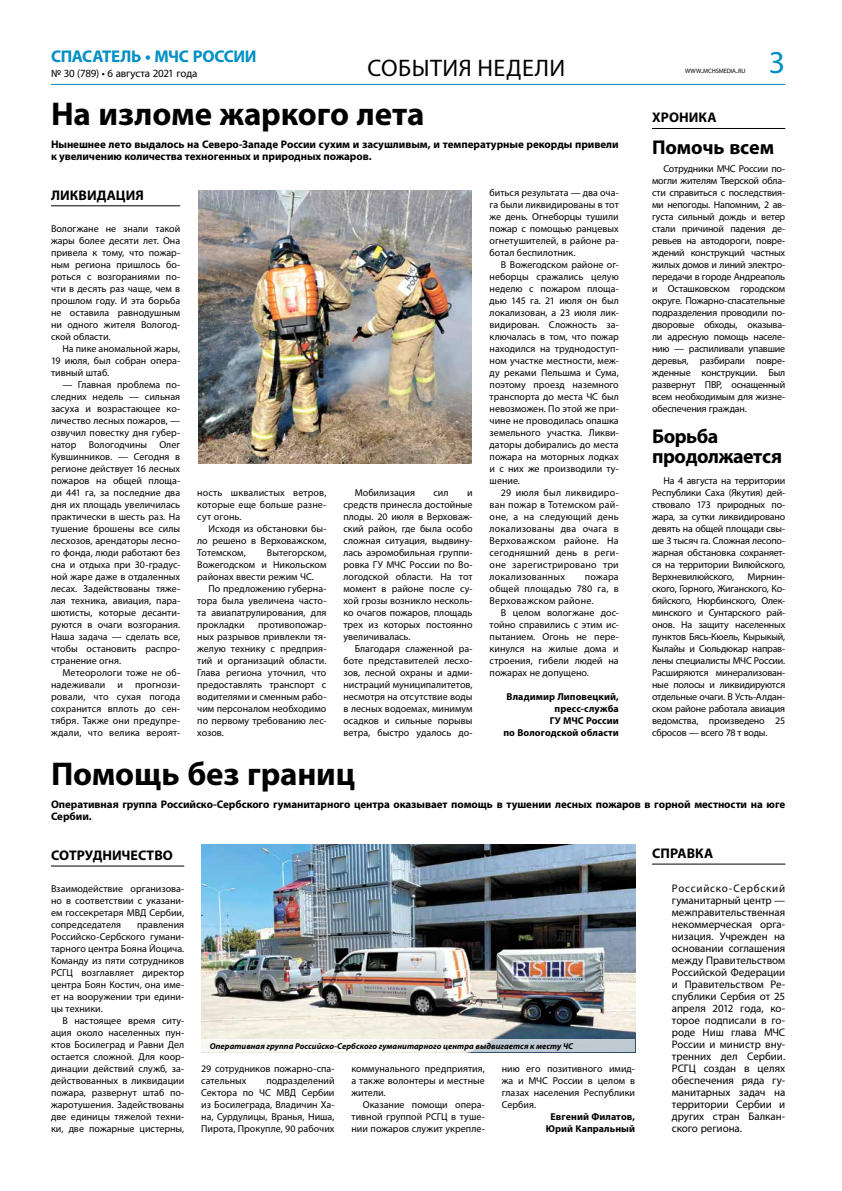
<style>
.page{position:relative;width:842px;height:1191px;background:#fff}
.page>*{position:absolute;margin:0;border:0;box-sizing:border-box;transform-origin:0 0}
.t1{font:700 33px "Myriad Pro";letter-spacing:-.005em;color:#000}
.t2{font:32px "Myriad Pro";color:#0090c5}
.t3{font:24px "Myriad Pro";color:#000}
.t4{font:700 20px/20px "Myriad Pro";letter-spacing:-.02em;color:#000}
.t5{font:700 17px "Myriad Pro";letter-spacing:-.02em;color:#0090c5}
.t6{font:700 14px "Myriad Pro";letter-spacing:.005em;color:#000}
.t7{font:11px/12px "Myriad Pro";letter-spacing:-.005em;color:#000;text-align:justify}
.t8{font:700 11px/12px "Myriad Pro";letter-spacing:-.005em;color:#000}
.t9{font:10px/12px "Myriad Pro";color:#000;text-align:justify}
.t10{font:700 10px/12px "Myriad Pro";letter-spacing:.01em;color:#000;text-align:right}
.t11{font:italic 700 8.5px "Myriad Pro";letter-spacing:.005em;color:#000}
.t12{font:6.3px "Myriad Pro";letter-spacing:-.01em;color:#000}
.s1{font-size:9px}
</style>
<div class="page">
<hr style="left:51px;top:84px;width:734px;height:1px;background:#0087bb">
<hr style="left:51px;top:205px;width:129px;height:1px;background:#000">
<img style="left:198px;top:191px;width:273px;height:272px">
<hr style="left:652px;top:128px;width:133px;height:1px;background:#000">
<hr style="left:51px;top:865px;width:133px;height:1px;background:#000">
<hr style="left:652px;top:863px;width:133px;height:1px;background:#000">
<img style="left:201px;top:844px;width:434px;height:195px">
<svg style="left:201px;top:1039px;width:434px;height:13px;fill:#f9f8f5"></svg>
<h3 class="t5" style="left:51px;top:47px;width:207px">СПАСАТЕЛЬ • МЧС РОССИИ</h3>
<p class="t7" style="left:51px;top:67px;width:148px">№ 30 (789) • 6 августа 2021 года</p>
<h3 class="t3" style="left:367px;top:53px;width:16px">соб</h3>
<h3 class="t3" style="left:412px;top:53px;width:151px">ытия недели</h3>
<p class="t12" style="left:685px;top:67px;width:62px">WWW<span class="s1">.</span>MCHSMEDIA<span class="s1">.</span>RU</p>
<h2 class="t2" style="left:769px;top:42px;width:18px">3</h2>
<h1 class="t1" style="left:51px;top:95px;width:375px">На изломе жаркого лета</h1>
<p class="t8" style="left:51px;top:138px;width:569px">Нынешнее лето выдалось на Северо-Западе России сухим и засушливым, и температурные рекорды привели к увеличению количества техногенных и природных пожаров.</p>
<h3 class="t6" style="left:51px;top:187px;width:94px">ЛИКВИДАЦИЯ</h3>
<p class="t9" style="left:51px;top:222px;width:131px">Вологжане не знали такой жары более десяти лет. Она привела к тому, что пожар&shy;ным региона пришлось бо&shy;роться с возгораниями по&shy;чти в десять раз чаще, чем в прошлом году. И эта борьба не оставила равнодушным ни одного жителя Вологод&shy;ской области.</p>
<p class="t9" style="left:51px;top:342px;width:131px;text-indent:11px">На пике аномальной жары, 19 июля, был собран опера&shy;тивный штаб.</p>
<p class="t9" style="left:51px;top:378px;width:131px;text-indent:11px">— Главная проблема по&shy;следних недель — сильная засуха и возрастающее ко&shy;личество лесных пожаров, — озвучил повестку дня губер&shy;натор Вологодчины Олег Кувшинников. — Сегодня в регионе действует 16 лесных пожаров на общей площа&shy;ди 441 га, за последние два дня их площадь увеличилась практически в шесть раз. На тушение брошены все силы лесхозов, арендаторы лесно&shy;го фонда, люди работают без сна и отдыха при 30-градус&shy;ной жаре даже в отдаленных лесах. Задействованы тяже&shy;лая техника, авиация, пара&shy;шютисты, которые десанти&shy;руются в очаги возгорания.<br>Наша задача — сделать все, чтобы остановить распро&shy;странение огня.</p>
<p class="t9" style="left:51px;top:666px;width:131px;text-indent:11px">Метеорологи тоже не об&shy;надеживали и прогнози&shy;ровали, что сухая погода сохранится вплоть до сен&shy;тября. Также они предупре&shy;ждали, что велика вероят-</p>
<p class="t9" style="left:197px;top:486px;width:131px">ность шквалистых ветров, которые еще больше разне&shy;сут огонь.</p>
<p class="t9" style="left:197px;top:522px;width:131px;text-indent:11px">Исходя из обстановки бы&shy;ло решено в Верховажском, Тотемском,</p>
<p class="t9" style="left:197px;top:546px;width:131px;text-indent:70px">Вытегорском, Вожегодском и Никольском районах ввести режим ЧС.</p>
<p class="t9" style="left:197px;top:582px;width:131px;text-indent:11px">По предложению губерна&shy;тора была увеличена часто&shy;та авиапатрулирования, для прокладки</p>
<p class="t9" style="left:197px;top:618px;width:131px;text-indent:61px">противопожар&shy;ных разрывов привлекли тя&shy;желую технику с предприя&shy;тий и организаций области.<br>Глава региона уточнил, что предоставлять транспорт с водителями и сменным рабо&shy;чим персоналом необходимо по первому требованию лес&shy;хозов.</p>
<p class="t9" style="left:355px;top:486px;width:62px">Мобилизация</p>
<p class="t9" style="left:433px;top:486px;width:17px">сил</p>
<p class="t9" style="left:343px;top:486px;width:131px;text-indent:124px">и средств принесла достойные плоды. 20 июля в Верховаж&shy;ский район, где была особо сложная ситуация, выдвину&shy;лась аэромобильная группи&shy;ровка ГУ МЧС России по Во&shy;логодской области. На тот момент в районе после су&shy;хой грозы возникло несколь&shy;ко очагов пожаров, площадь трех из которых постоянно увеличивалась.</p>
<p class="t9" style="left:343px;top:642px;width:131px;text-indent:11px">Благодаря слаженной ра&shy;боте представителей лесхо&shy;зов, лесной охраны и адми&shy;нистраций муниципалитетов, несмотря на отсутствие воды в лесных водоемах, минимум осадков и сильные порывы ветра, быстро удалось до-</p>
<p class="t9" style="left:490px;top:186px;width:131px">биться результата — два оча&shy;га были ликвидированы в тот же день. Огнеборцы тушили пожар с помощью ранцевых огнетушителей, в районе ра&shy;ботал беспилотник.</p>
<p class="t9" style="left:490px;top:258px;width:131px;text-indent:11px">В Вожегодском районе ог&shy;неборцы сражались целую неделю с пожаром площа&shy;дью 145 га. 21 июля он был локализован, а 23 июля лик&shy;видирован. Сложность за&shy;ключалась в том, что пожар находился на труднодоступ&shy;ном участке местности, меж&shy;ду реками Пельшма и Сума, поэтому проезд наземного транспорта до места ЧС был невозможен. По этой же при&shy;чине не проводилась опашка земельного участка. Ликви&shy;даторы добирались до места пожара на моторных лодках и с них же производили ту&shy;шение.</p>
<p class="t9" style="left:490px;top:486px;width:131px;text-indent:11px">29 июля был ликвидиро&shy;ван пожар в Тотемском рай&shy;оне, а на следующий день локализованы два очага в Верховажском районе. На сегодняшний день в реги&shy;оне зарегистрировано три локализованных</p>
<p class="t9" style="left:490px;top:570px;width:131px;text-indent:95px">пожара общей площадью 780 га, в Верховажском районе.</p>
<p class="t9" style="left:490px;top:606px;width:131px;text-indent:11px">В целом вологжане дос&shy;тойно справились с этим ис&shy;пытанием. Огонь не пере&shy;кинулся на жилые дома и строения, гибели людей на пожарах не допущено.</p>
<p class="t10" style="left:503px;top:690px;width:117px">Владимир Липовецкий, пресс-служба<br>ГУ МЧС России<br>по Вологодской области</p>
<h3 class="t6" style="left:652px;top:110px;width:64px">ХРОника</h3>
<h3 class="t4" style="left:652px;top:137px;width:124px">Помочь всем</h3>
<p class="t9" style="left:652px;top:162px;width:135px;text-indent:11px">Сотрудники МЧС России по&shy;могли жителям Тверской обла&shy;сти справиться с последствия&shy;ми непогоды. Напомним, 2 ав&shy;густа сильный дождь и ветер стали причиной падения де&shy;ревьев на автодороги, повре&shy;ждений конструкций частных жилых домов и линий электро&shy;передачи в городе Андреаполь и Осташковском городском округе. Пожарно-спасательные подразделения проводили по&shy;дворовые обходы, оказыва&shy;ли адресную помощь населе&shy;нию — распиливали упавшие деревья, разбирали повре&shy;жденные конструкции. Был развернут ПВР, оснащенный всем необходимым для жизне&shy;обеспечения граждан.</p>
<h3 class="t4" style="left:652px;top:427px;width:132px">Борьба продолжается</h3>
<p class="t9" style="left:652px;top:474px;width:135px;text-indent:11px">На 4 августа на территории Республики Саха (Якутия) дей&shy;ствовало 173 природных по&shy;жара, за сутки ликвидировано девять на общей площади свы&shy;ше 3 тысяч га. Сложная лесопо&shy;жарная обстановка сохраняет&shy;ся на территории Вилюйского, Верхневилюйского,</p>
<p class="t9" style="left:652px;top:570px;width:135px;text-indent:96px">Мирнин&shy;ского, Горного, Жиганского, Ко&shy;бяйского, Нюрбинского, Олек&shy;минского и Сунтарского рай&shy;онов. На защиту населенных пунктов Бясь-Кюель, Кырыкый, Кылайы и Сюльдюкар направ&shy;лены специалисты МЧС России.<br>Расширяются минерализован&shy;ные полосы и ликвидируются отдельные очаги. В Усть-Алдан&shy;ском районе работала авиация ведомства, произведено 25 сбросов — всего 78 т воды.</p>
<h1 class="t1" style="left:51px;top:755px;width:306px">Помощь без границ</h1>
<p class="t8" style="left:51px;top:798px;width:736px">Оперативная группа Российско-Сербского гуманитарного центра оказывает помощь в тушении лесных пожаров в горной местности на юге<br>Сербии.</p>
<h3 class="t6" style="left:51px;top:847px;width:122px">СОТРУДНИЧЕСТВО</h3>
<p class="t9" style="left:51px;top:882px;width:135px">Взаимодействие организова&shy;но в соответствии с указани&shy;ем госсекретаря МВД Сербии, сопредседателя</p>
<h3 class="t6" style="left:652px;top:845px;width:18px">Справ</h3>
<h3 class="t6" style="left:695px;top:845px;width:18px">ка</h3>
<p class="t7" style="left:672px;top:882px;width:115px">Российско-Сербский гуманитарный центр — межправительственная некоммерческая орга&shy;низация. Учрежден на основании соглашения между Правительством Российской Федерации и Правительством Ре&shy;спублики Сербия от 25 апреля 2012 года, ко&shy;торое подписали в го&shy;роде Ниш глава МЧС России и министр вну&shy;тренних дел Сербии.<br>РСГЦ создан в целях обеспечения ряда гу&shy;манитарных задач на территории Сербии и других стран Балкан&shy;ского региона.</p>
<p class="t9" style="left:51px;top:918px;width:135px;text-indent:86px">правления Российско-Сербского гумани&shy;тарного центра Бояна Йоцича.<br>Команду из пяти сотрудников РСГЦ возглавляет директор центра Боян Костич, она име&shy;ет на вооружении три едини&shy;цы техники.</p>
<p class="t9" style="left:51px;top:1014px;width:135px;text-indent:11px">В настоящее время ситу&shy;ация около населенных пун&shy;ктов Босилеград и Равни Дел остается сложной. Для коор&shy;динации действий служб, за&shy;действованных в ликвидации пожара, развернут штаб по&shy;жаротушения. Задействованы две единицы тяжелой техни&shy;ки, две пожарные цистерны,</p>
<p class="t11" style="left:210px;top:1041px;width:365px">Оперативная группа Российско-Сербского гуманитарного центра выдвигается к месту ЧС</p>
<p class="t9" style="left:201px;top:1062px;width:135px">29 сотрудников пожарно-спа&shy;сательных</p>
<p class="t9" style="left:201px;top:1074px;width:135px;text-indent:65px">подразделений Сектора по ЧС МВД Сербии из Босилеграда, Владичин Ха&shy;на, Сурдулицы, Вранья, Ниша, Пирота, Прокупле, 90 рабочих</p>
<p class="t9" style="left:352px;top:1062px;width:135px">коммунального предприятия, а также волонтеры и местные жители.</p>
<p class="t9" style="left:502px;top:1062px;width:135px">нию его позитивного имид&shy;жа и МЧС России в целом в глазах населения Республики Сербия.</p>
<p class="t10" style="left:546px;top:1110px;width:91px;text-align:center">Евгений Филатов,<br>Юрий Капральный</p>
<p class="t9" style="left:352px;top:1098px;width:135px;text-indent:11px">Оказание помощи опера&shy;тивной группой РСГЦ в туше&shy;нии пожаров служит укрепле-</p>
</div>
